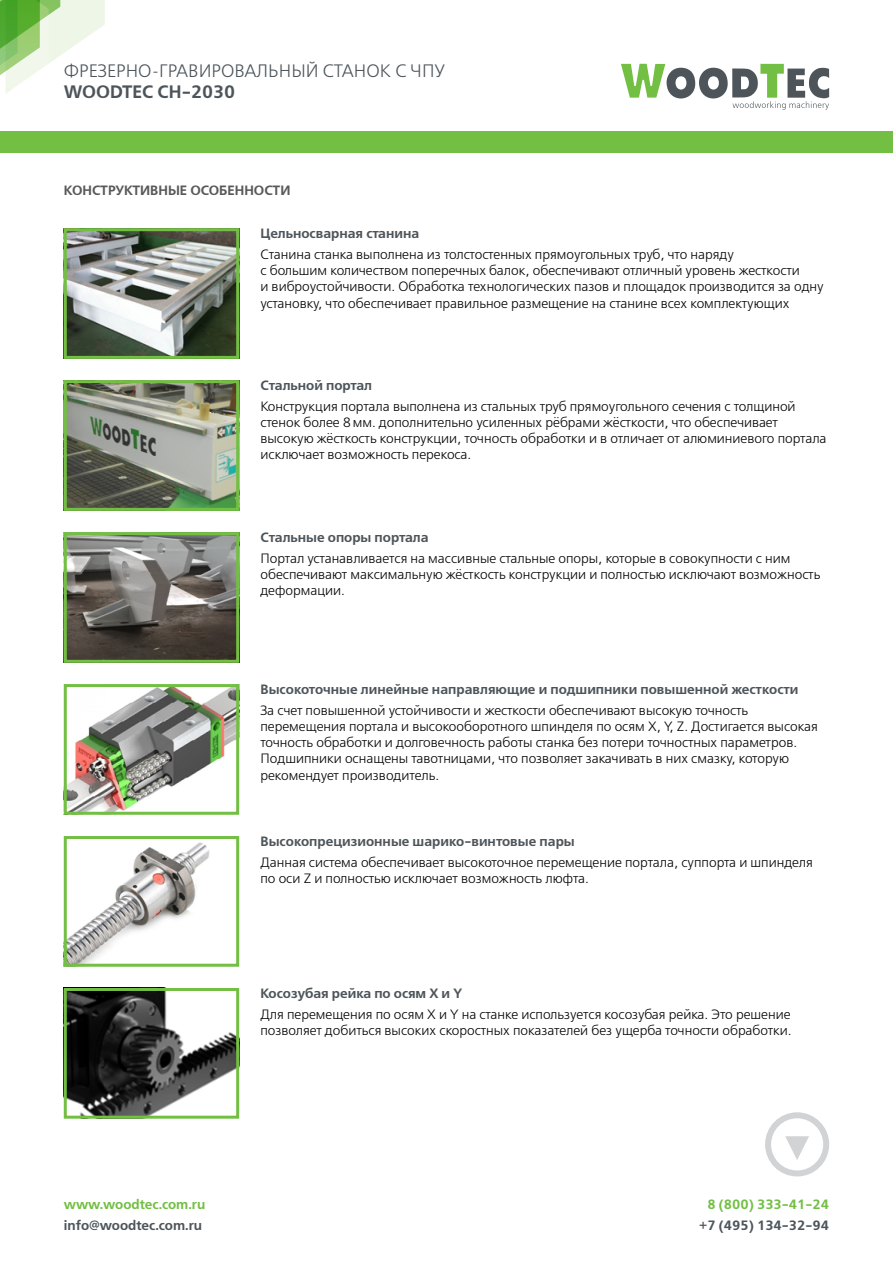
<style>
.page{position:relative;width:893px;height:1263px;background:#fff}
.page>*{position:absolute;margin:0;border:0;box-sizing:border-box;transform-origin:0 0}
.t1{font:18px "Free Set Light C";color:#4d555b}
.t2{font:18px "Free Set Demi C";color:#4d555b}
.t3{font:13.5px/16.2px "Free Set Light C";color:#000}
.t4{font:13.5px "Free Set Demi C";color:#4d555b}
.t5{font:13.5px "Free Set Demi C";color:#72bf44}
.t6{font:13.5px "Free Set Demi C";color:#58595b}
</style>
<div class="page">
<svg style="left:0;top:0;width:105px;height:93px"></svg>
<svg style="left:621px;top:64px;width:208px;height:46px"></svg>
<div style="left:0;top:131px;width:893px;height:21px;background:#72bf44"></div>
<div style="left:765px;top:1112px;width:64px;height:64px;border:6px solid #d1d3d4;border-radius:50%"></div>
<svg style="left:785px;top:1136px;width:24px;height:24px"></svg>
<img style="left:68px;top:232px;width:167px;height:123px">
<div style="left:64px;top:228px;width:175px;height:131px;border:3px solid #72bf44"></div>
<img style="left:68px;top:536px;width:167px;height:123px">
<div style="left:64px;top:532px;width:175px;height:131px;border:3px solid #72bf44"></div>
<img style="left:68px;top:384px;width:167px;height:123px">
<div style="left:64px;top:380px;width:175px;height:131px;border:3px solid #72bf44"></div>
<img style="left:68px;top:688px;width:167px;height:123px">
<div style="left:64px;top:684px;width:175px;height:131px;border:3px solid #72bf44"></div>
<img style="left:68px;top:842px;width:142px;height:121px">
<div style="left:64px;top:836px;width:175px;height:131px;border:3px solid #72bf44"></div>
<img style="left:68px;top:992px;width:167px;height:123px">
<div style="left:64px;top:988px;width:175px;height:131px;border:3px solid #72bf44"></div>
<h1 class="t1" style="left:64px;top:61px;width:383px">ФРЕЗЕРНО-ГРАВИРОВАЛЬНЫЙ СТАНОК С ЧПУ</h1>
<h1 class="t2" style="left:64px;top:82px;width:173px">WOODTEC CH-2030</h1>
<p class="t6" style="left:64px;top:183px;width:228px">КОНСТРУКТИВНЫЕ ОСОБЕННОСТИ</p>
<p class="t4" style="left:260px;top:226px;width:160px">Цельносварная станина</p>
<p class="t3" style="left:260px;top:247px;width:565px">Станина станка выполнена из толстостенных прямоугольных труб, что наряду<br>с большим количеством поперечных балок, обеспечивают отличный уровень жесткости<br>и виброустойчивости. Обработка технологических пазов и площадок производится за одну установку, что обеспечивает правильное размещение на станине всех комплектующих</p>
<p class="t4" style="left:260px;top:378px;width:113px">Стальной портал</p>
<p class="t3" style="left:260px;top:399px;width:568px">Конструкция портала выполнена из стальных труб прямоугольного сечения с толщиной стенок более 8мм. дополнительно усиленных рёбрами жёсткости, что обеспечивает высокую жёсткость конструкции, точность обработки и в отличает от алюминиевого портала исключает возможность перекоса.</p>
<p class="t4" style="left:260px;top:530px;width:170px">Стальные опоры портала</p>
<p class="t3" style="left:260px;top:551px;width:561px">Портал устанавливается на массивные стальные опоры, которые в совокупности с ним обеспечивают максимальную жёсткость конструкции и полностью исключают возможность деформации.</p>
<p class="t4" style="left:260px;top:682px;width:539px">Высокоточные линейные направляющие и подшипники повышенной жесткости</p>
<p class="t3" style="left:260px;top:703px;width:559px">За счет повышенной устойчивости и жесткости обеспечивают высокую точность перемещения портала и высокооборотного шпинделя по осям Х, Y, Z. Достигается высокая точность обработки и долговечность работы станка без потери точностных параметров.<br>Подшипники оснащены тавотницами, что позволяет закачивать в них смазку, которую рекомендует производитель.</p>
<p class="t4" style="left:260px;top:834px;width:316px">Высокопрецизионные шарико-винтовые пары</p>
<p class="t3" style="left:260px;top:855px;width:554px">Данная система обеспечивает высокоточное перемещение портала, суппорта и шпинделя по оси Z и полностью исключает возможность люфта.</p>
<p class="t4" style="left:260px;top:986px;width:203px">Косозубая рейка по осям X и Y</p>
<p class="t3" style="left:260px;top:1006px;width:533px">Для перемещения по осям Х и Y на станке используется косозубая рейка. Это решение позволяет добиться высоких скоростных показателей без ущерба точности обработки.</p>
<p class="t5" style="left:64px;top:1197px;width:143px">www.woodtec.com.ru</p>
<p class="t4" style="left:64px;top:1218px;width:140px">info@woodtec.com.ru</p>
<p class="t5" style="left:707px;top:1197px;width:123px">8 (800) 333-41-24</p>
<p class="t4" style="left:699px;top:1217px;width:131px">+7 (495) 134-32-94</p>
</div>
